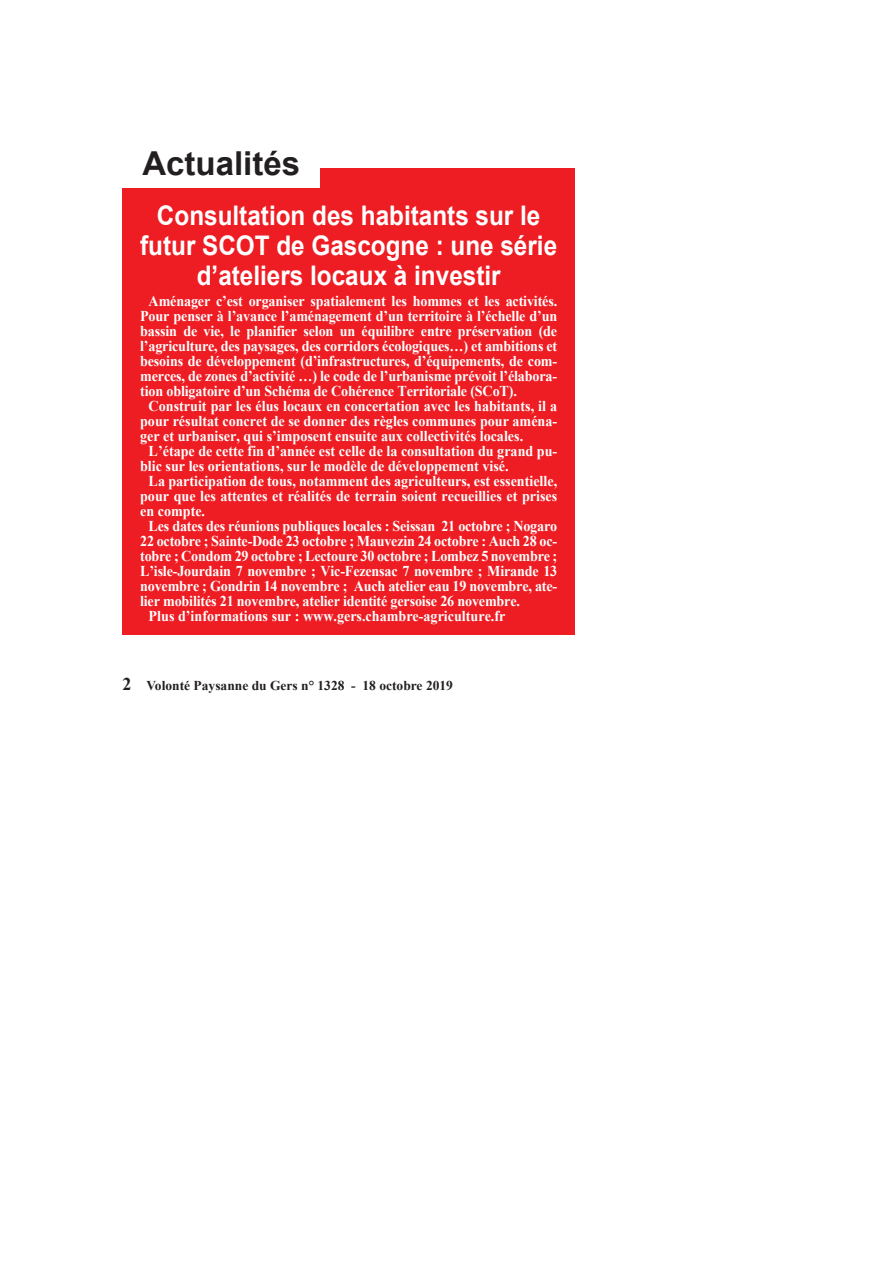
<style>
.page{position:relative;width:893px;height:1263px;background:#fff}
.page>*{position:absolute;margin:0;border:0;box-sizing:border-box;transform-origin:0 0}
.t1{font:700 33px "Arial";color:#231f20}
.t2{font:700 27px/30px "Arial";color:#fff;text-align:center;scale:.9 1}
.t3{font:700 15px "Times New Roman";letter-spacing:-.01em;color:#fff;scale:.94 1}
.t4{font:700 13.5px "Times New Roman";color:#231f20}
.s1{font-size:18px}
</style>
<div class="page">
<div style="left:122px;top:168px;width:453px;height:466px;background:#ee1d23"></div>
<div style="left:122px;top:151px;width:198px;height:37px;background:#fff"></div>
<h1 class="t1" style="left:142px;top:142px;width:159px">Actualités</h1>
<h2 class="t2" style="left:140px;top:201px;width:465px">Consultation des habitants sur le futur SCOT de Gascogne : une série d’ateliers locaux à investir</h2>
<p class="t3" style="left:149px;top:291px;width:436px">Aménager c’est organiser spatialement les hommes et les activités.</p>
<p class="t3" style="left:140px;top:306px;width:445px">Pour penser à l’avance l’aménagement d’un territoire à l’échelle d’un</p>
<p class="t3" style="left:140px;top:321px;width:445px">bassin de vie, le planifier selon un équilibre entre préservation (de</p>
<p class="t3" style="left:140px;top:336px;width:445px">l’agriculture, des paysages, des corridors écologiques…) et ambitions et</p>
<p class="t3" style="left:140px;top:351px;width:445px">besoins de développement (d’infrastructures, d’équipements, de com-</p>
<p class="t3" style="left:140px;top:366px;width:445px">merces, de zones d’activité …) le code de l’urbanisme prévoit l’élabora-</p>
<p class="t3" style="left:140px;top:381px;width:402px">tion obligatoire d’un Schéma de Cohérence Territoriale (SCoT).</p>
<p class="t3" style="left:149px;top:396px;width:436px">Construit par les élus locaux en concertation avec les habitants, il a</p>
<p class="t3" style="left:140px;top:411px;width:445px">pour résultat concret de se donner des règles communes pour aména-</p>
<p class="t3" style="left:140px;top:426px;width:409px">ger et urbaniser, qui s’imposent ensuite aux collectivités locales.</p>
<p class="t3" style="left:149px;top:441px;width:436px">L’étape de cette fin d’année est celle de la consultation du grand pu-</p>
<p class="t3" style="left:140px;top:456px;width:394px">blic sur les orientations, sur le modèle de développement visé.</p>
<p class="t3" style="left:149px;top:471px;width:436px">La participation de tous, notamment des agriculteurs, est essentielle,</p>
<p class="t3" style="left:140px;top:486px;width:445px">pour que les attentes et réalités de terrain soient recueillies et prises</p>
<p class="t3" style="left:140px;top:501px;width:71px">en compte.</p>
<p class="t3" style="left:149px;top:516px;width:436px">Les dates des réunions publiques locales : Seissan 21 octobre ; Nogaro</p>
<p class="t3" style="left:140px;top:531px;width:445px">22 octobre ; Sainte-Dode 23 octobre ; Mauvezin 24 octobre : Auch 28 oc-</p>
<p class="t3" style="left:140px;top:546px;width:445px">tobre ; Condom 29 octobre ; Lectoure 30 octobre ; Lombez 5 novembre ;</p>
<p class="t3" style="left:140px;top:561px;width:445px">L’isle-Jourdain 7 novembre ; Vic-Fezensac 7 novembre ; Mirande 13</p>
<p class="t3" style="left:140px;top:576px;width:445px">novembre ; Gondrin 14 novembre ; Auch atelier eau 19 novembre, ate-</p>
<p class="t3" style="left:140px;top:591px;width:406px">lier mobilités 21 novembre, atelier identité gersoise 26 novembre.</p>
<p class="t3" style="left:149px;top:606px;width:381px">Plus d’informations sur : www.gers.chambre-agriculture.fr</p>
<p class="t4" style="left:122px;top:677px;width:332px"><span class="s1">2</span> Volonté Paysanne du Gers n° 1328 - 18 octobre 2019</p>
</div>
